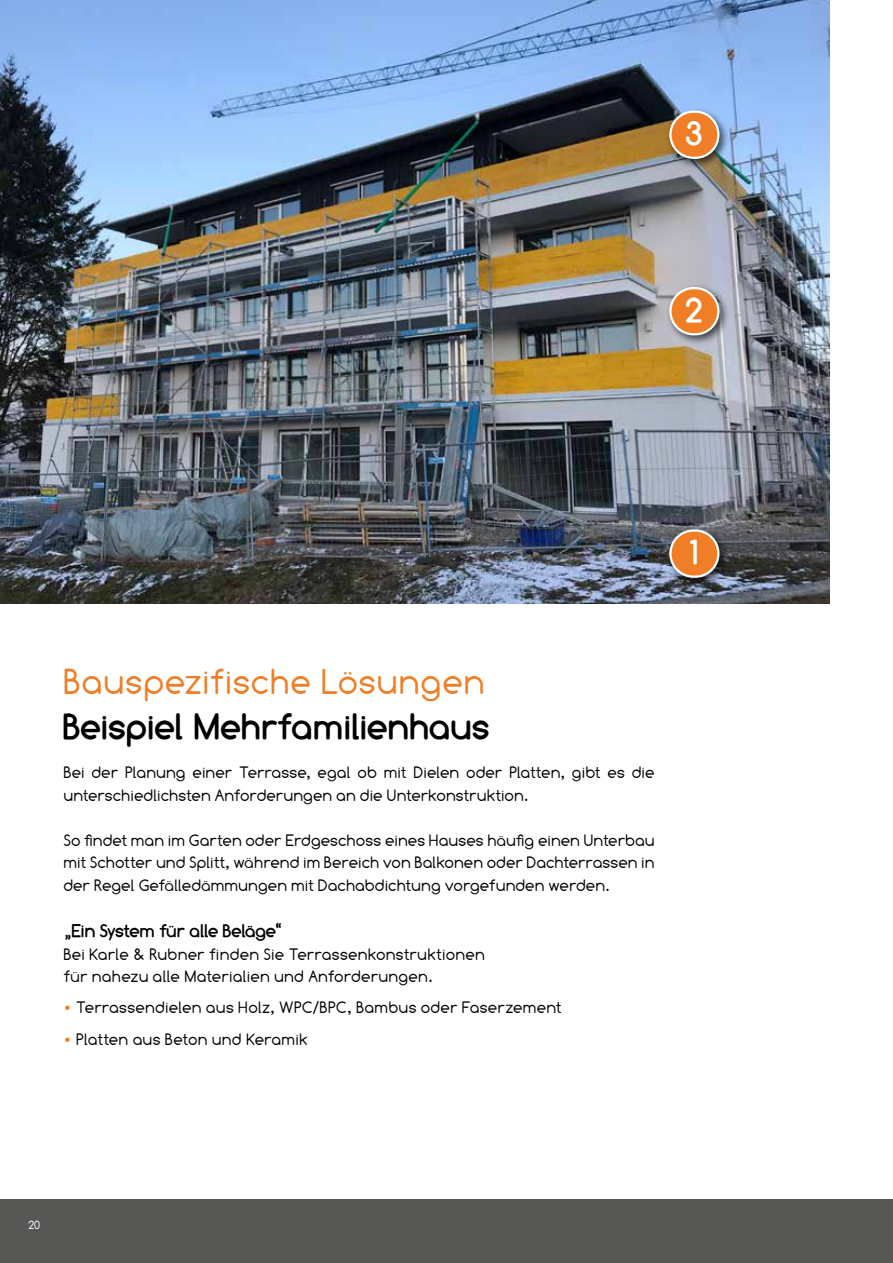
<style>
.page{position:relative;width:893px;height:1263px;background:#fff}
.page>*{position:absolute;margin:0;border:0;box-sizing:border-box;transform-origin:0 0}
.t1{font:700 36px "Comfortaa";letter-spacing:.01em;color:#000}
.t2{font:36px "Comfortaa";letter-spacing:.02em;color:#ef7e26}
.t3{font:700 34.2px "Comfortaa";color:#fff}
.t4{font:700 18px "Comfortaa";color:#000}
.t5{font:16.5px/22.5px "Comfortaa";letter-spacing:.01em;color:#000}
.t6{font:12px "Comfortaa";color:#fff}
.s1{font-weight:700;font-size:15px;color:#ef7e26}
</style>
<div class="page">
<div style="left:0;top:1199px;width:893px;height:64px;background:#575756"></div>
<img style="left:0;top:0;width:829px;height:604px">
<div style="left:666px;top:526px;width:64px;height:62px;background:#000;opacity:.65"></div>
<div style="left:670px;top:530px;width:48px;height:47px;background:#ef7e26;border-radius:23px"></div>
<div style="left:669px;top:529px;width:50px;height:49px;border:2px solid #fff;border-radius:23px"></div>
<div style="left:666px;top:284px;width:64px;height:62px;background:#000;opacity:.65"></div>
<div style="left:670px;top:288px;width:48px;height:46px;background:#ef7e26;border-radius:23px"></div>
<div style="left:669px;top:287px;width:50px;height:48px;border:2px solid #fff;border-radius:23px"></div>
<div style="left:666px;top:107px;width:64px;height:62px;background:#000;opacity:.65"></div>
<div style="left:670px;top:112px;width:48px;height:46px;background:#ef7e26;border-radius:23px"></div>
<div style="left:669px;top:111px;width:50px;height:48px;border:2px solid #fff;border-radius:23px"></div>
<h2 class="t3" style="left:686px;top:114px;width:17px">3</h2>
<h2 class="t3" style="left:686px;top:290px;width:18px">2</h2>
<h2 class="t3" style="left:689px;top:533px;width:11px">1</h2>
<h1 class="t2" style="left:64px;top:661px;width:423px">Bauspezifische Lösungen</h1>
<h1 class="t1" style="left:64px;top:706px;width:427px">Beispiel Mehrfamilienhaus</h1>
<p class="t5" style="left:64px;top:761px;width:593px">Bei der Planung einer Terrasse, egal ob mit Dielen oder Platten, gibt es die unterschiedlichsten Anforderungen an die Unterkonstruktion.</p>
<p class="t5" style="left:64px;top:829px;width:592px;text-align:justify">So findet man im Garten oder Erdgeschoss eines Hauses häufig einen Unterbau mit Schotter und Splitt, während im Bereich von Balkonen oder Dachterrassen in der Regel Gefälledämmungen mit Dachabdichtung vorgefunden werden.</p>
<p class="t4" style="left:64px;top:921px;width:220px">„Ein System für alle Beläge“</p>
<p class="t5" style="left:64px;top:943px;width:423px">Bei Karle &amp; Rubner finden Sie Terrassenkonstruktionen für nahezu alle Materialien und Anforderungen.</p>
<p class="t5" style="left:64px;top:996px;width:500px"><span class="s1">•</span> Terrassendielen aus Holz, WPC/BPC, Bambus oder Faserzement</p>
<p class="t5" style="left:64px;top:1028px;width:246px"><span class="s1">•</span> Platten aus Beton und Keramik</p>
<p class="t6" style="left:29px;top:1218px;width:13px">20</p>
</div>
